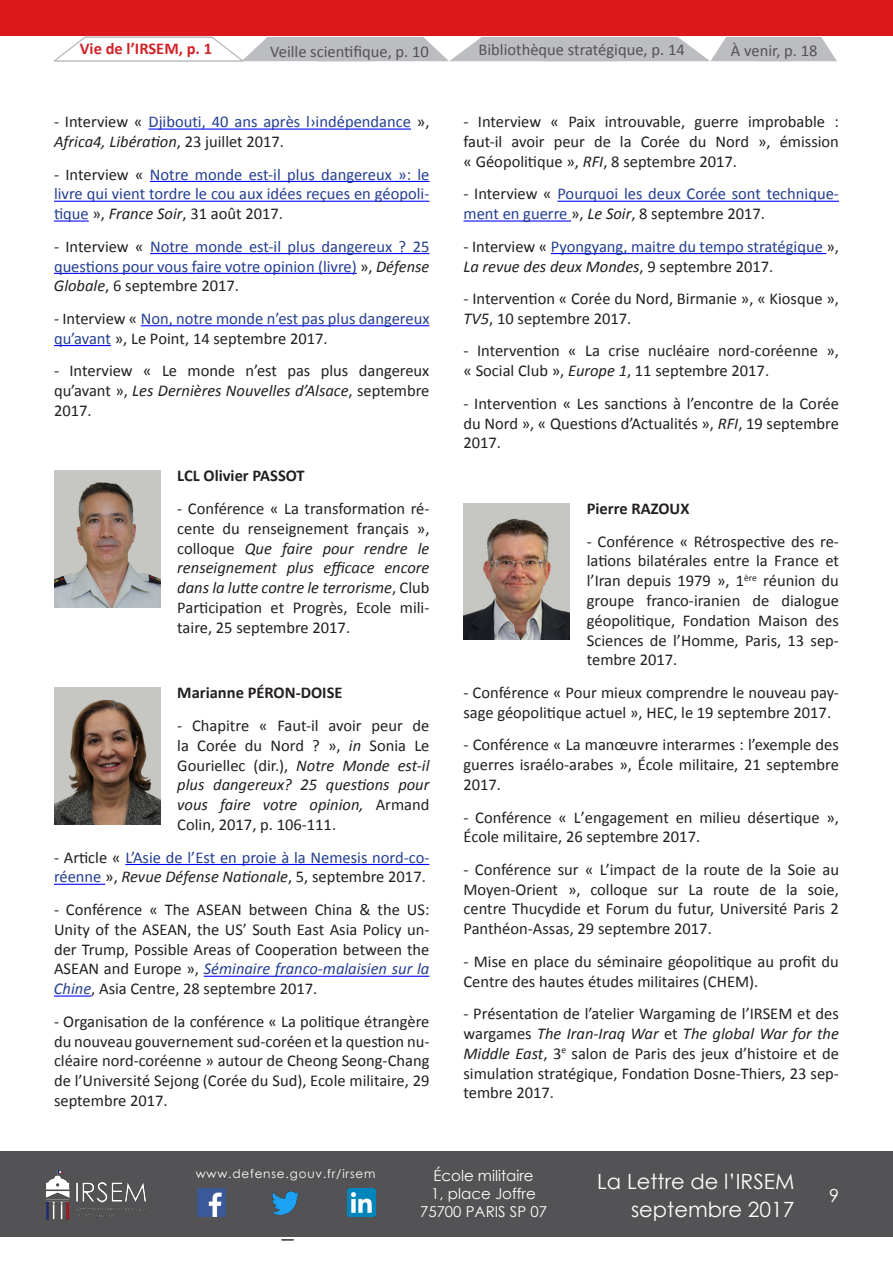
<style>
.page{position:relative;width:893px;height:1263px;background:#fff}
.page>*{position:absolute;margin:0;border:0;box-sizing:border-box;transform-origin:0 0}
.t1{font:21px/27px "Century Gothic";color:#fff;text-align:right}
.t2{font:18px "Century Gothic";color:#fff}
.t3{font:16.5px/19.8px "Calibri";color:#231f20;text-align:justify}
.t4{font:16.5px/19.8px "Calibri";color:#253f8e}
.t5{font:16.5px "Calibri";color:#535355}
.t6{font:700 16.5px "Calibri";color:#231f20}
.t7{font:700 16.5px "Calibri";color:#d1232a}
.t8{font:15px/18px "Century Gothic";color:#fff;text-align:center}
.t9{font:12px "Century Gothic";letter-spacing:.07em;color:#fff}
.s1{color:#231f20}
.s2{font-style:italic;color:#231f20}
.s3{font-style:italic}
.s4{font-style:italic;color:#253f8e}
</style>
<div class="page">
<div style="left:0;top:1151px;width:893px;height:85px;background:#535355"></div>
<img style="left:46px;top:1169px;width:100px;height:51px">
<img style="left:348px;top:1189px;width:28px;height:28px">
<img style="left:197px;top:1189px;width:28px;height:28px">
<img style="left:272px;top:1191px;width:28px;height:23px">
<div style="left:0;top:0;width:893px;height:37px;background:#dd181b"></div>
<hr style="left:149px;top:129px;width:262px;height:1px;background:#00f">
<hr style="left:150px;top:181px;width:279px;height:1px;background:#00f">
<hr style="left:54px;top:201px;width:375px;height:1px;background:#00f">
<hr style="left:54px;top:220px;width:35px;height:2px;background:#00f">
<hr style="left:150px;top:253px;width:279px;height:1px;background:#00f">
<hr style="left:54px;top:273px;width:303px;height:1px;background:#00f">
<hr style="left:141px;top:325px;width:288px;height:1px;background:#00f">
<hr style="left:54px;top:345px;width:57px;height:1px;background:#00f">
<hr style="left:125px;top:864px;width:304px;height:1px;background:#00f">
<hr style="left:54px;top:884px;width:51px;height:1px;background:#00f">
<hr style="left:204px;top:976px;width:225px;height:1px;background:#00f">
<hr style="left:54px;top:995px;width:37px;height:1px;background:#00f">
<img style="left:54px;top:470px;width:106px;height:137px">
<img style="left:54px;top:687px;width:106px;height:137px">
<hr style="left:557px;top:201px;width:282px;height:1px;background:#00f">
<hr style="left:463px;top:220px;width:108px;height:2px;background:#00f">
<hr style="left:551px;top:253px;width:275px;height:1px;background:#00f">
<img style="left:463px;top:503px;width:107px;height:137px">
<svg style="left:54px;top:37px;width:32px;height:24px"></svg>
<hr style="left:54px;top:61px;width:189px;height:1px;background:#bcbdc0">
<hr style="left:85px;top:37px;width:127px;height:1px;background:#bcbdc0">
<svg style="left:212px;top:37px;width:625px;height:24px"></svg>
<p class="t7" style="left:80px;top:42px;width:134px">Vie de l’IRSEM, p. 1</p>
<p class="t5" style="left:270px;top:44px;width:160px">veille scientifique, p. 10</p>
<p class="t5" style="left:479px;top:42px;width:208px">bibliothèque stratégique, p. 14</p>
<p class="t5" style="left:731px;top:43px;width:88px">À venir, p. 18</p>
<p class="t4" style="left:54px;top:113px;width:377px"><span class="s1">- interview «</span> djibouti, 40 ans après l›indépendance <span class="s1">»,<br></span><span class="s2">Africa4, Libération</span><span class="s1">, 23 juillet 2017.</span></p>
<p class="t4" style="left:54px;top:166px;width:377px;text-align:justify"><span class="s1">- interview «</span> notre monde est-il plus dangereux »: le livre qui vient tordre le cou aux idées reçues en géopoli&shy;tique <span class="s1">»,</span> <span class="s2">France Soir</span><span class="s1">, 31 août 2017.</span></p>
<p class="t4" style="left:54px;top:238px;width:377px;text-align:justify"><span class="s1">- interview «</span> notre monde est-il plus dangereux ? 25 questions pour vous faire votre opinion (livre) <span class="s1">»,</span> <span class="s2">Défense Globale</span><span class="s1">, 6 septembre 2017.</span></p>
<p class="t4" style="left:54px;top:310px;width:377px"><span class="s1">- interview «</span> non, notre monde n’est pas plus dangereux qu’avant <span class="s1">», Le point, 14 septembre 2017.</span></p>
<p class="t3" style="left:54px;top:362px;width:377px">- interview « Le monde n’est pas plus dangereux qu’avant », <span class="s3">Les Dernières Nouvelles d’Alsace</span>, septembre 2017.</p>
<p class="t6" style="left:177px;top:469px;width:129px">LCL Olivier PASSOT</p>
<p class="t3" style="left:177px;top:500px;width:254px">- Conférence « La transformation ré&shy;cente du renseignement français », colloque <span class="s3">Que faire pour rendre le renseignement plus efficace encore dans la lutte contre le terrorisme</span>, Club participation et progrès, ecole mili&shy;taire, 25 septembre 2017.</p>
<p class="t6" style="left:177px;top:686px;width:167px">Marianne PÉRON-DOISE</p>
<p class="t3" style="left:177px;top:717px;width:254px">- Chapitre « faut-il avoir peur de la Corée du nord ? », <span class="s3">in</span> sonia Le gouriellec (dir.), <span class="s3">Notre Monde est-il plus dangereux? 25 questions pour vous faire votre opinion,</span> armand Colin, 2017, p. 106-111.</p>
<p class="t4" style="left:54px;top:848px;width:377px"><span class="s1">- article «</span> L’asie de l’est en proie à la nemesis nord-co&shy;réenne <span class="s1">»,</span> <span class="s2">Revue Défense Nationale</span><span class="s1">, 5, septembre 2017.</span></p>
<p class="t3" style="left:54px;top:901px;width:377px">- Conférence « the asean between China &amp; the Us:<br>Unity of the asean, the Us’ south east asia policy un&shy;der trump, possible areas of Cooperation between the asean and europe », <span class="s4">Séminaire franco-malaisien sur la Chine</span>, asia Centre, 28 septembre 2017.</p>
<p class="t3" style="left:54px;top:1013px;width:377px">- Organisation de la conférence « La politique étrangère du nouveau gouvernement sud-coréen et la question nu&shy;cléaire nord-coréenne » autour de Cheong seong-Chang de l’Université sejong (Corée du sud), ecole militaire, 29 septembre 2017.</p>
<p class="t3" style="left:463px;top:113px;width:377px">- interview « paix introuvable, guerre improbable : faut-il avoir peur de la Corée du nord », émission « géopolitique », <span class="s3">RFI</span>, 8 septembre 2017.</p>
<p class="t4" style="left:463px;top:185px;width:377px"><span class="s1">- interview «</span> pourquoi les deux Corée sont technique&shy;ment en guerre <span class="s1">»,</span> <span class="s2">Le Soir</span><span class="s1">, 8 septembre 2017.</span></p>
<p class="t4" style="left:463px;top:238px;width:377px"><span class="s1">- interview «</span> pyongyang, maitre du tempo stratégique <span class="s1">»,<br></span><span class="s2">La revue des deux Mondes</span><span class="s1">, 9 septembre 2017.</span></p>
<p class="t3" style="left:463px;top:290px;width:377px">- intervention « Corée du nord, birmanie », « Kiosque »,<br><span class="s3">TV5</span>, 10 septembre 2017.</p>
<p class="t3" style="left:463px;top:342px;width:377px">- intervention « La crise nucléaire nord-coréenne », « social Club », <span class="s3">Europe 1</span>, 11 septembre 2017.</p>
<p class="t3" style="left:463px;top:395px;width:377px">- intervention « Les sanctions à l’encontre de la Corée du nord », « Questions d’actualités », <span class="s3">RFI</span>, 19 septembre 2017.</p>
<p class="t6" style="left:587px;top:502px;width:104px">Pierre RAZOUX</p>
<p class="t3" style="left:587px;top:533px;width:254px">- Conférence « rétrospective des re&shy;lations bilatérales entre la france et l’iran depuis 1979 », 1<sup>ère</sup> réunion du groupe franco-iranien de dialogue géopolitique, fondation Maison des sciences de l’Homme, paris, 13 sep&shy;tembre 2017.</p>
<p class="t3" style="left:463px;top:684px;width:377px">- Conférence « pour mieux comprendre le nouveau pay&shy;sage géopolitique actuel », HeC, le 19 septembre 2017.</p>
<p class="t3" style="left:463px;top:736px;width:377px">- Conférence « La manœuvre interarmes : l’exemple des guerres israélo-arabes », École militaire, 21 septembre 2017.</p>
<p class="t3" style="left:463px;top:808px;width:377px">- Conférence « L’engagement en milieu désertique »,<br>École militaire, 26 septembre 2017.</p>
<p class="t3" style="left:463px;top:861px;width:377px">- Conférence sur « L’impact de la route de la soie au Moyen-Orient », colloque sur La route de la soie, centre thucydide et forum du futur, Université paris 2 panthéon-assas, 29 septembre 2017.</p>
<p class="t3" style="left:463px;top:953px;width:377px">- Mise en place du séminaire géopolitique au profit du<br>Centre des hautes études militaires (CHeM).</p>
<p class="t3" style="left:463px;top:1005px;width:377px">- présentation de l’atelier wargaming de l’irseM et des wargames <span class="s3">The Iran-Iraq War</span> et <span class="s3">The global War for the Middle East</span>, 3<sup>e</sup> salon de paris des jeux d’histoire et de simulation stratégique, fondation dosne-thiers, 23 sep&shy;tembre 2017.</p>
<p class="t9" style="left:196px;top:1166px;width:181px">www.defense.gouv.fr/irsem</p>
<p class="t8" style="left:420px;top:1166px;width:128px">École militaire<br>1, place Joffre<br>75700 PARIS SP 07</p>
<p class="t1" style="left:597px;top:1168px;width:199px">La Lettre de l’IRSEM septembre 2017</p>
<p class="t2" style="left:829px;top:1184px;width:11px">9</p>
</div>
